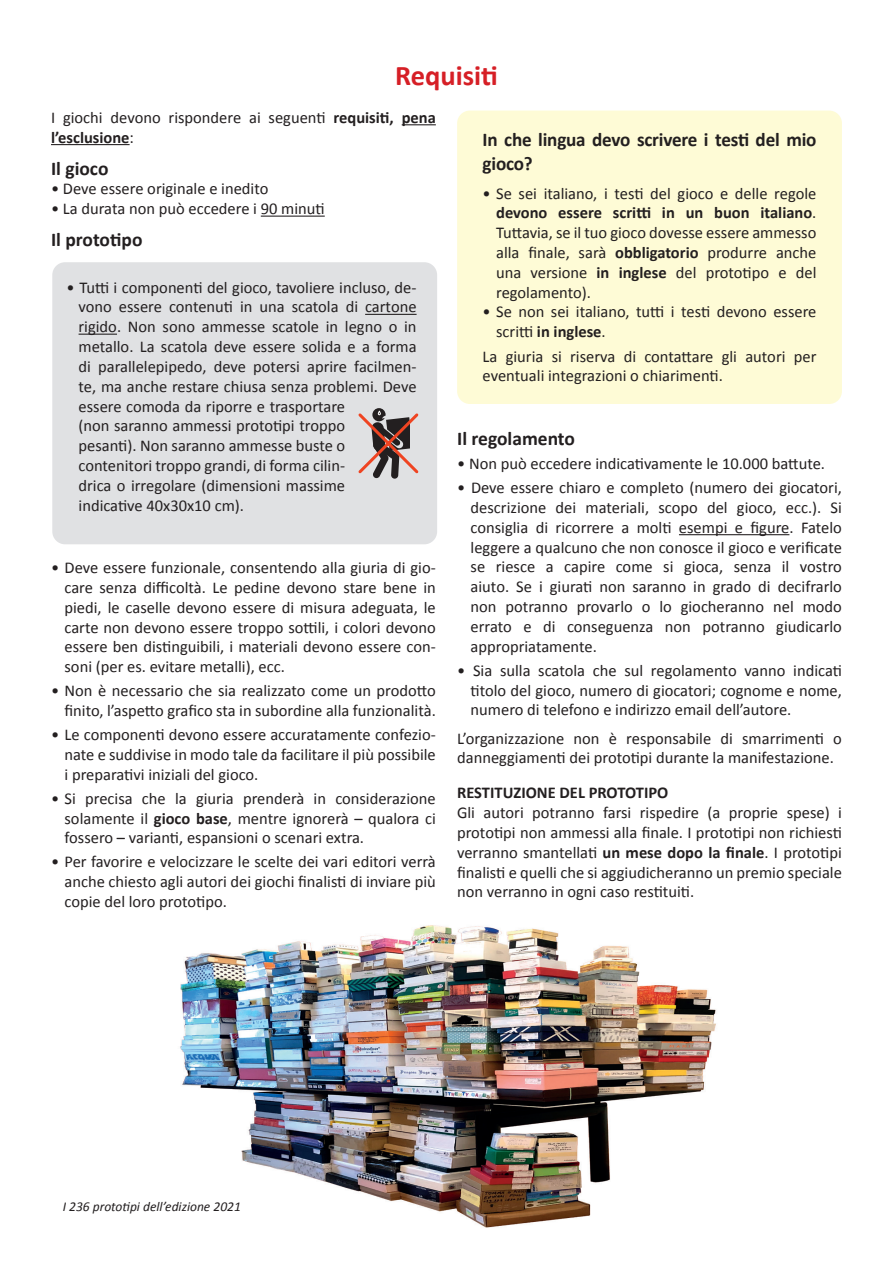
<style>
.page{position:relative;width:893px;height:1263px;background:#fff}
.page>*{position:absolute;margin:0;border:0;box-sizing:border-box;transform-origin:0 0}
.t1{font:700 28.5px "Calibri";color:#d61f26}
.t2{font:700 19.5px/23.4px "Calibri";letter-spacing:-.01em;color:#231f20}
.t3{font:16.5px/19.8px "Calibri";color:#231f20;text-align:justify}
.t4{font:700 16.5px "Calibri";color:#231f20}
.t5{font:italic 13.5px "Calibri";color:#231f20}
.s1{font-weight:700}
</style>
<div class="page">
<hr style="left:402px;top:124px;width:34px;height:1px;background:#231f20">
<hr style="left:51px;top:144px;width:79px;height:1px;background:#231f20">
<hr style="left:261px;top:216px;width:64px;height:1px;background:#231f20">
<div style="left:52px;top:262px;width:385px;height:282px;background:#e0e1e3;border-radius:13px"></div>
<svg style="left:358px;top:408px;width:61px;height:71px"></svg>
<hr style="left:365px;top:314px;width:52px;height:1px;background:#231f20">
<hr style="left:79px;top:334px;width:38px;height:1px;background:#231f20">
<hr style="left:679px;top:534px;width:110px;height:1px;background:#231f20">
<img style="left:180px;top:925px;width:536px;height:303px">
<div style="left:457px;top:111px;width:385px;height:293px;background:#fefbd6;border-radius:13px"></div>
<p class="t1" style="left:395px;top:56px;width:104px">Requisiti</p>
<p class="t3" style="left:51px;top:107px;width:386px">I giochi devono rispondere ai seguenti <span class="s1">requisiti, pena l’esclusione</span>:</p>
<p class="t2" style="left:51px;top:156px;width:59px">Il gioco</p>
<p class="t3" style="left:51px;top:178px;width:219px">• Deve essere originale e inedito</p>
<p class="t3" style="left:51px;top:198px;width:275px">• La durata non può eccedere i 90 minuti</p>
<p class="t2" style="left:51px;top:227px;width:93px">Il prototipo</p>
<p class="t3" style="left:79px;top:276px;width:339px;text-align:left;text-indent:-12px">• Tutti i componenti del gioco, tavoliere incluso, de&shy;vono essere contenuti in una scatola di cartone rigido. Non sono ammesse scatole in legno o in metallo. La scatola deve essere solida e a forma di parallelepipedo, deve potersi aprire facilmen&shy;te, ma anche restare chiusa senza problemi. Deve essere comoda da riporre e trasportare<br>(non saranno ammessi prototipi troppo<br>pesanti). Non saranno ammesse buste o contenitori troppo grandi, di forma cilin-<br>drica o irregolare (dimensioni massime<br>indicative 40x30x10 cm).</p>
<p class="t3" style="left:65px;top:557px;width:373px;text-indent:-14px">• Deve essere funzionale, consentendo alla giuria di gio&shy;care senza difficoltà. Le pedine devono stare bene in piedi, le caselle devono essere di misura adeguata, le carte non devono essere troppo sottili, i colori devono essere ben distinguibili, i materiali devono essere con&shy;soni (per es. evitare metalli), ecc.</p>
<p class="t3" style="left:51px;top:680px;width:386px;text-align:right">• Non è necessario che sia realizzato come un prodotto finito, l’aspetto grafico sta in subordine alla funzionalità.</p>
<p class="t3" style="left:65px;top:724px;width:373px;text-indent:-14px">• Le componenti devono essere accuratamente confezio&shy;nate e suddivise in modo tale da facilitare il più possibile i preparativi iniziali del gioco.</p>
<p class="t3" style="left:65px;top:787px;width:373px;text-indent:-14px">• Si precisa che la giuria prenderà in considerazione solamente il <span class="s1">gioco base</span>, mentre ignorerà – qualora ci fossero – varianti, espansioni o scenari extra.</p>
<p class="t3" style="left:65px;top:851px;width:373px;text-align:left;text-indent:-14px">• Per favorire e velocizzare le scelte dei vari editori verrà anche chiesto agli autori dei giochi finalisti di inviare più copie del loro prototipo.</p>
<p class="t2" style="left:483px;top:128px;width:335px">In che lingua devo scrivere i testi del mio gioco?</p>
<p class="t3" style="left:496px;top:182px;width:322px;text-indent:-13px">• Se sei italiano, i testi del gioco e delle regole <span class="s1">devono essere scritti in un buon italiano</span>.<br>Tuttavia, se il tuo gioco dovesse essere ammesso alla finale, sarà <span class="s1">obbligatorio</span> produrre anche una versione <span class="s1">in inglese</span> del prototipo e del regolamento).</p>
<p class="t3" style="left:496px;top:301px;width:322px;text-indent:-14px">• Se non sei italiano, tutti i testi devono essere scritti <span class="s1">in inglese</span>.</p>
<p class="t3" style="left:483px;top:345px;width:335px">La giuria si riserva di contattare gli autori per eventuali integrazioni o chiarimenti.</p>
<p class="t2" style="left:457px;top:426px;width:119px">Il regolamento</p>
<p class="t3" style="left:457px;top:453px;width:369px">• Non può eccedere indicativamente le 10.000 battute.</p>
<p class="t3" style="left:471px;top:477px;width:373px;text-indent:-14px">• Deve essere chiaro e completo (numero dei giocatori, descrizione dei materiali, scopo del gioco, ecc.). Si consiglia di ricorrere a molti esempi e figure. Fatelo leggere a qualcuno che non conosce il gioco e verificate se riesce a capire come si gioca, senza il vostro aiuto. Se i giurati non saranno in grado di decifrarlo non potranno provarlo o lo giocheranno nel modo errato e di conseguenza non potranno giudicarlo appropriatamente.</p>
<p class="t3" style="left:471px;top:659px;width:373px;text-indent:-14px">• Sia sulla scatola che sul regolamento vanno indicati titolo del gioco, numero di giocatori; cognome e nome, numero di telefono e indirizzo email dell’autore.</p>
<p class="t3" style="left:457px;top:727px;width:386px">L’organizzazione non è responsabile di smarrimenti o danneggiamenti dei prototipi durante la manifestazione.</p>
<p class="t4" style="left:457px;top:781px;width:213px">RESTITUZIONE DEL PROTOTIPO</p>
<p class="t3" style="left:457px;top:802px;width:386px">Gli autori potranno farsi rispedire (a proprie spese) i prototipi non ammessi alla finale. I prototipi non richiesti verranno smantellati <span class="s1">un mese dopo la finale</span>. I prototipi finalisti e quelli che si aggiudicheranno un premio speciale non verranno in ogni caso restituiti.</p>
<p class="t5" style="left:63px;top:1197px;width:180px">I 236 prototipi dell’edizione 2021</p>
</div>
